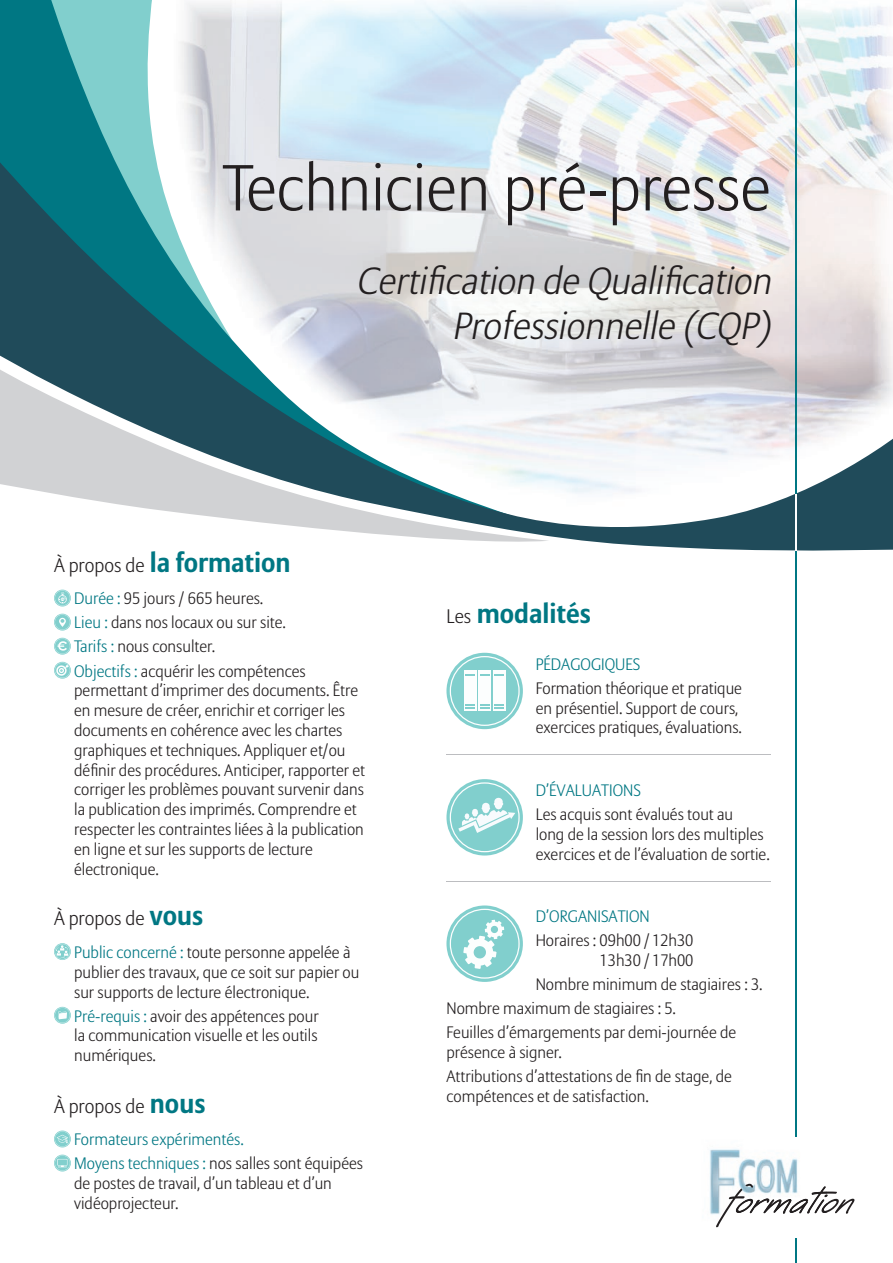
<style>
.page{position:relative;width:893px;height:1263px;background:#fff}
.page>*{position:absolute;margin:0;border:0;box-sizing:border-box;transform-origin:0 0}
.t1{font:300 64.5px "Allianz Sans";color:#231f20}
.t2{font:italic 300 37.5px/45px "Allianz Sans";color:#231f20;text-align:right}
.t3{font:700 27px "Allianz Sans";color:#007783}
.t4{font:300 19.5px "Allianz Sans";color:#231f20}
.t5{font:300 16.5px/19.8px "Allianz Sans";color:#231f20}
.t6{font:300 16.5px/24px "Allianz Sans";color:#007783}
.s1{font-weight:300;font-size:19.5px;color:#231f20}
.s2{color:#007783}
.s3{font-weight:700;font-size:27px;color:#007783}
.s4{color:#231f20}
</style>
<div class="page">
<img style="left:513px;top:0;width:276px;height:146px">
<img style="left:789px;top:6px;width:104px;height:140px">
<svg style="left:0;top:0;width:513px;height:146px;background:#abd3db"></svg>
<svg style="left:0;top:146px;width:893px;height:405px"></svg>
<svg style="left:0;top:360px;width:549px;height:187px"></svg>
<hr style="left:795px;top:0;width:2px;height:1263px;background:#007783">
<hr style="left:795px;top:494px;width:2px;height:56px;background:#fff">
<hr style="left:446px;top:754px;width:325px;height:1px;background:#bcbdc0">
<hr style="left:446px;top:881px;width:325px;height:1px;background:#bcbdc0">
<svg style="left:446px;top:653px;width:77px;height:76px"></svg>
<svg style="left:450px;top:656px;width:70px;height:70px"></svg>
<svg style="left:446px;top:779px;width:77px;height:76px"></svg>
<svg style="left:450px;top:782px;width:70px;height:70px"></svg>
<svg style="left:446px;top:905px;width:77px;height:77px"></svg>
<svg style="left:450px;top:909px;width:70px;height:70px"></svg>
<svg style="left:54px;top:590px;width:17px;height:16px"></svg>
<svg style="left:55px;top:590px;width:15px;height:16px"></svg>
<svg style="left:54px;top:614px;width:17px;height:16px"></svg>
<svg style="left:55px;top:614px;width:15px;height:16px"></svg>
<svg style="left:54px;top:638px;width:17px;height:17px"></svg>
<svg style="left:55px;top:638px;width:15px;height:16px"></svg>
<svg style="left:54px;top:662px;width:17px;height:17px"></svg>
<svg style="left:55px;top:662px;width:15px;height:16px"></svg>
<svg style="left:54px;top:943px;width:17px;height:17px"></svg>
<svg style="left:55px;top:944px;width:15px;height:15px"></svg>
<svg style="left:54px;top:1007px;width:17px;height:17px"></svg>
<svg style="left:55px;top:1007px;width:15px;height:16px"></svg>
<svg style="left:54px;top:1130px;width:17px;height:17px"></svg>
<svg style="left:55px;top:1131px;width:15px;height:16px"></svg>
<svg style="left:54px;top:1154px;width:17px;height:17px"></svg>
<svg style="left:55px;top:1155px;width:15px;height:16px"></svg>
<div style="left:690px;top:1137px;width:185px;height:100px;background:#fff"></div>
<img style="left:770px;top:1158px;width:28px;height:26px">
<img style="left:710px;top:1149px;width:60px;height:66px">
<svg style="left:716px;top:1184px;width:139px;height:43px"></svg>
<h1 class="t1" style="left:222px;top:149px;width:550px">Technicien pré-presse</h1>
<h2 class="t2" style="left:356px;top:260px;width:425px">Certification de Qualification<br>Professionnelle (CQP)</h2>
<h3 class="t3" style="left:54px;top:545px;width:238px"><span class="s1">À propos de</span> la formation</h3>
<p class="t5" style="left:74px;top:587px;width:233px;line-height:24px"><span class="s2">Durée :</span> 95 jours / 665 heures.<br><span class="s2">Lieu :</span> dans nos locaux ou sur site.<br><span class="s2">Tarifs :</span> nous consulter.<br><span class="s2">Objectifs :</span> acquérir les compétences</p>
<p class="t5" style="left:74px;top:681px;width:292px">permettant d’imprimer des documents. Être en mesure de créer, enrichir et corriger les documents en cohérence avec les chartes graphiques et techniques. Appliquer et/ou définir des procédures. Anticiper, rapporter et corriger les problèmes pouvant survenir dans la publication des imprimés. Comprendre et respecter les contraintes liées à la publication en ligne et sur les supports de lecture électronique.</p>
<p class="t4" style="left:54px;top:907px;width:151px">À propos de <span class="s3">vous</span></p>
<p class="t5" style="left:74px;top:943px;width:287px"><span class="s2">Public concerné :</span> toute personne appelée à publier des travaux, que ce soit sur papier ou sur supports de lecture électronique.</p>
<p class="t5" style="left:74px;top:1007px;width:246px;text-align:justify"><span class="s2">Pré-requis :</span> avoir des appétences pour la communication visuelle et les outils numériques.</p>
<p class="t4" style="left:54px;top:1094px;width:153px">À propos de <span class="s3">nous</span></p>
<p class="t6" style="left:74px;top:1128px;width:290px">Formateurs expérimentés.<br>Moyens techniques : <span class="s4">nos salles sont équipées</span></p>
<p class="t5" style="left:74px;top:1174px;width:259px">de postes de travail, d’un tableau et d’un vidéoprojecteur.</p>
<h3 class="t3" style="left:446px;top:596px;width:146px"><span class="s1">Les</span> modalités</h3>
<p class="t6" style="left:536px;top:653px;width:106px">PÉDAGOGIQUES</p>
<p class="t5" style="left:536px;top:679px;width:208px">Formation théorique et pratique en présentiel. Support de cours, exercices pratiques, évaluations.</p>
<p class="t6" style="left:536px;top:779px;width:107px">D’ÉVALUATIONS</p>
<p class="t5" style="left:536px;top:805px;width:236px">Les acquis sont évalués tout au<br>long de la session lors des multiples exercices et de l’évaluation de sortie.</p>
<p class="t6" style="left:536px;top:905px;width:116px">D’ORGANISATION</p>
<p class="t5" style="left:536px;top:931px;width:159px;text-align:right">Horaires : 09h00 / 12h30<br>13h30 / 17h00</p>
<p class="t5" style="left:446px;top:973px;width:318px;line-height:24px;text-indent:89px">Nombre minimum de stagiaires : 3.<br>Nombre maximum de stagiaires : 5.<br>Feuilles d’émargements par demi-journée de</p>
<p class="t5" style="left:446px;top:1041px;width:287px;line-height:24px">présence à signer.<br>Attributions d’attestations de fin de stage, de</p>
<p class="t5" style="left:446px;top:1087px;width:204px">compétences et de satisfaction.</p>
</div>
